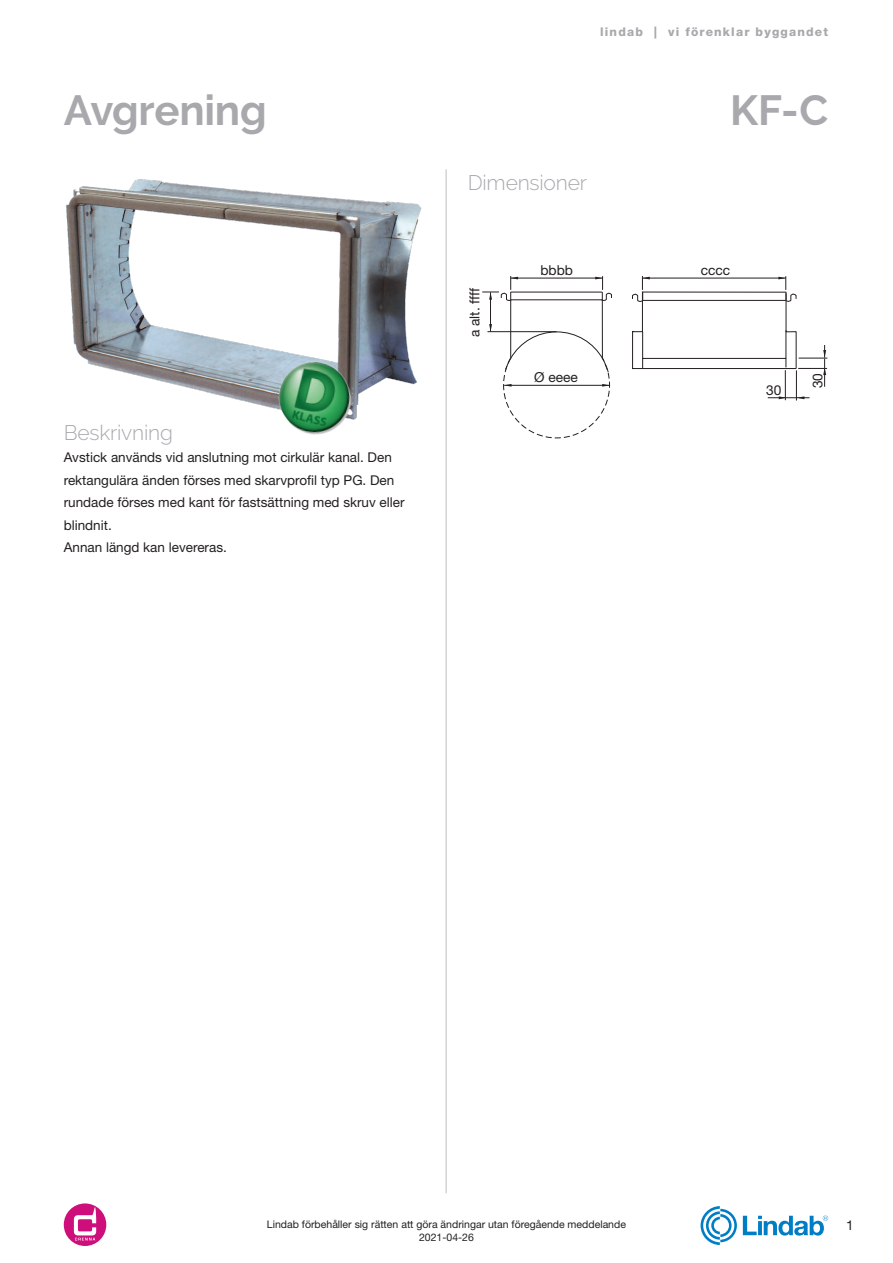
<style>
.page{position:relative;width:893px;height:1263px;background:#fff}
.page>*{position:absolute;margin:0;border:0;box-sizing:border-box;transform-origin:0 0}
.t1{font:700 42px "Raleway";letter-spacing:-.01em;color:#a8a9ad}
.Subheading{font:300 21px "Raleway";letter-spacing:-.01em;color:#a8a9ad}
.t2{font:13.65px "Helvetica Neue LT Pro";color:#231f20}
.Body{font:13.5px/22.5px "Helvetica Neue LT Pro";color:#231f20}
.t3{font:800 12px "Helvetica Neue LT Pro";letter-spacing:.1em;color:#a8a9ad}
.t4{font:10.5px/12.6px "Helvetica Neue LT Pro";color:#231f20;text-align:center}
</style>
<div class="page">
<hr style="left:446px;top:169px;width:1px;height:1024px;background:#bcbdc0">
<img style="left:66px;top:179px;width:356px;height:223px">
<img style="left:248px;top:333px;width:140px;height:102px">
<svg style="left:743px;top:1215px;width:85px;height:20px"></svg>
<svg style="left:701px;top:1206px;width:36px;height:39px"></svg>
<div style="left:64px;top:1203px;width:42px;height:43px;background:#ce0e7a;border-radius:50%"></div>
<svg style="left:74px;top:1206px;width:22px;height:34px"></svg>
<svg style="left:482px;top:276px;width:345px;height:162px"></svg>
<p class="t3" style="left:600px;top:25px;width:230px">lindab | vi förenklar byggandet</p>
<h1 class="t1" style="left:64px;top:86px;width:204px">Avgrening</h1>
<h1 class="t1" style="left:730px;top:86px;width:99px">KF-C</h1>
<p class="Subheading" style="left:468px;top:170px;width:121px">Dimensioner</p>
<p class="Subheading" style="left:64px;top:420px;width:111px">Beskrivning</p>
<p class="Body" style="left:64px;top:446px;width:342px">Avstick används vid anslutning mot cirkulär kanal. Den rektangulära änden förses med skarvprofil typ PG. Den rundade förses med kant för fastsättning med skruv eller blindnit.</p>
<p class="Body" style="left:64px;top:536px;width:165px">Annan längd kan levereras.</p>
<p class="t2" style="left:466px;top:337px;width:51px;rotate:-90deg">a alt. ffff</p>
<p class="t2" style="left:540px;top:262px;width:34px">bbbb</p>
<p class="t2" style="left:701px;top:262px;width:31px">cccc</p>
<p class="t2" style="left:534px;top:369px;width:45px">Ø eeee</p>
<p class="t2" style="left:766px;top:382px;width:17px">30</p>
<p class="t2" style="left:809px;top:388px;width:17px;rotate:-90deg">30</p>
<p class="t4" style="left:267px;top:1218px;width:361px">Lindab förbehåller sig rätten att göra ändringar utan föregående meddelande<br>2021-04-26</p>
<p class="Body" style="left:846px;top:1214px;width:9px">1</p>
</div>
